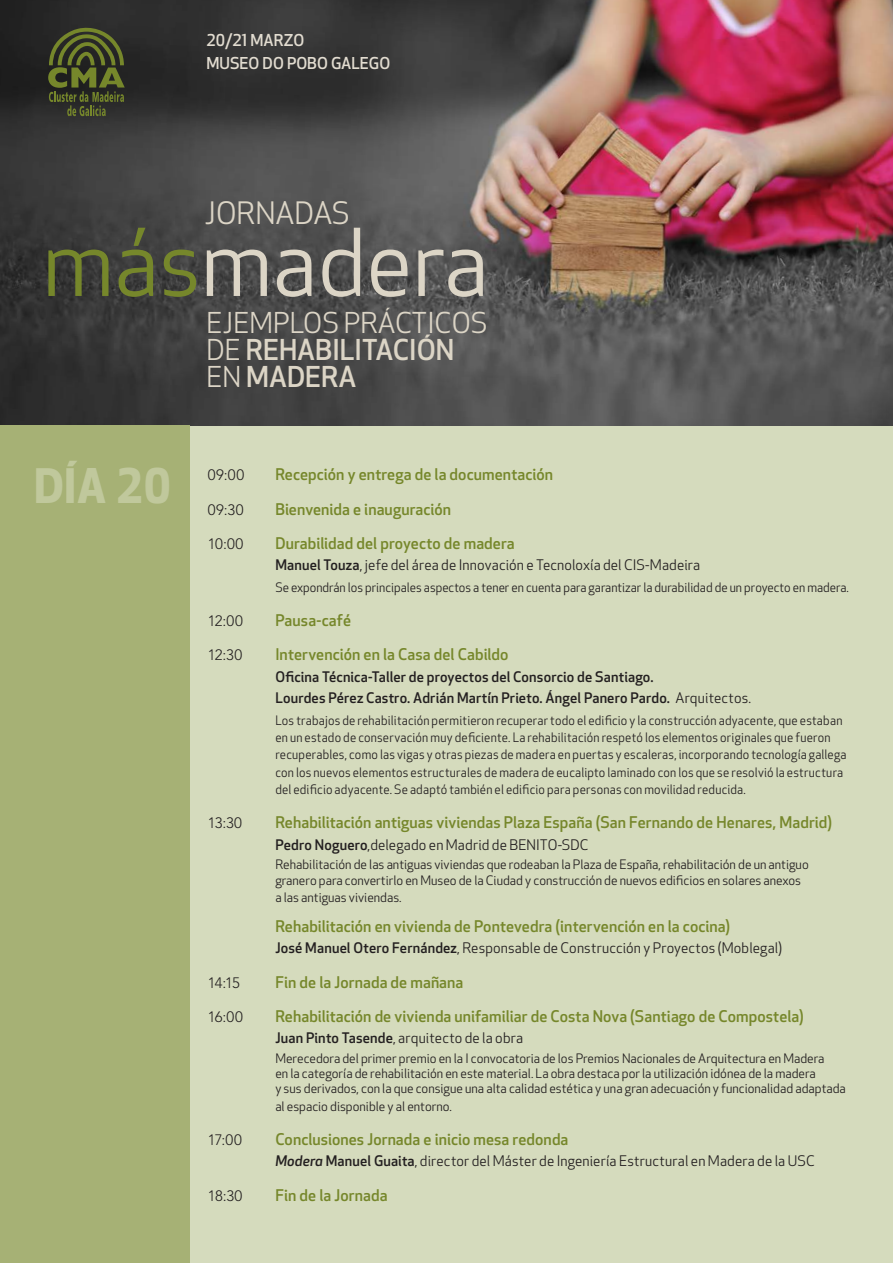
<style>
.page{position:relative;width:893px;height:1263px;background:#fff}
.page>*{position:absolute;margin:0;border:0;box-sizing:border-box;transform-origin:0 0}
.t1{font:91.05px "Apex New";color:#dcd5c6}
.t2{font:700 46.5px "Apex New";color:#c0c89c}
.t3{font:30.15px "Apex New";color:#dcd5c6}
.t4{font:28.05px/26.7px "Apex New";color:#dcd5c6}
.t5{font:500 16.05px/22px "Apex New";color:#e2dcd0}
.t6{font:500 15.75px "Apex New";letter-spacing:-.005em;color:#76872b}
.t7{font:300 15px "Avenir";letter-spacing:.03em;color:#231f20}
.t8{font:14.25px "Apex New";letter-spacing:.01em;color:#231f20}
.t9{font:500 14.25px/21.5px "Apex New";letter-spacing:.01em;color:#231f20}
.t10{font:12.75px/15.3px "Apex New";color:#231f20}
.t11{font:12.75px/17.2px "Apex New";letter-spacing:.02em;color:#231f20;scale:.96 1}
.s1{color:#76872b}
.s2{font-weight:500}
.s3{font-weight:400}
.s4{font-weight:500;font-style:italic}
</style>
<div class="page">
<div style="left:0;top:425px;width:893px;height:838px;background:#d5dbbd"></div>
<img style="left:0;top:0;width:893px;height:425px">
<svg style="left:48px;top:25px;width:77px;height:91px;background:#424827"></svg>
<div style="left:0;top:425px;width:190px;height:838px;background:#a6b175"></div>
<p class="t5" style="left:206px;top:29px;width:185px">20/21 marzo<br>Museo do pobo galego</p>
<h3 class="t3" style="left:205px;top:194px;width:147px">jornadas</h3>
<h1 class="t1" style="left:43px;top:205px;width:448px"><span class="s1">más</span>madera</h1>
<h3 class="t4" style="left:206px;top:310px;width:283px">ejemplos prácticos de <span class="s2">rehabilitación </span>en <span class="s2">madera</span></h3>
<h2 class="t2" style="left:34px;top:452px;width:139px">Día 20</h2>
<p class="t7" style="left:208px;top:466px;width:38px">09:00</p>
<p class="t6" style="left:275px;top:464px;width:279px">Recepción y entrega de la documentación</p>
<p class="t7" style="left:208px;top:501px;width:37px">09:30</p>
<p class="t6" style="left:275px;top:498px;width:177px">Bienvenida e inauguración</p>
<p class="t7" style="left:208px;top:535px;width:37px">10:00</p>
<p class="t6" style="left:275px;top:532px;width:241px">Durabilidad del proyecto de madera</p>
<p class="t8" style="left:275px;top:556px;width:426px"><span class="s2">Manuel Touza</span>, jefe del área de I nnovación e Tecnoloxía del CIS-Madeira</p>
<p class="t10" style="left:275px;top:579px;width:575px">Se expondrán los principales aspectos a tener en cuenta para garantizar la durabilidad de un proyecto en madera.</p>
<p class="t7" style="left:208px;top:612px;width:36px">12:00</p>
<p class="t6" style="left:275px;top:610px;width:77px">Pausa-café</p>
<p class="t7" style="left:208px;top:646px;width:36px">12:30</p>
<p class="t6" style="left:275px;top:644px;width:235px">Intervención en la Casa del Cabildo</p>
<p class="t9" style="left:275px;top:666px;width:477px">Oficina Técnica-Taller de proyectos del Consorcio de Santiago.<br>Lourdes Pérez Castro. Adrián Martín Prieto. Ángel Panero Pardo. <span class="s3">Arquitectos.</span></p>
<p class="t11" style="left:275px;top:712px;width:597px">Los trabajos de rehabilitación permitieron recuperar todo el edificio y la construcción adyacente, que estaban en un estado de conservación muy deficiente. La rehabilitación respetó los elementos originales que fueron recuperables, como las vigas y otras piezas de madera en puertas y escaleras, incorporando tecnología gallega con los nuevos elementos estructurales de madera de eucalipto laminado con los que se resolvió la estructura del edificio adyacente. Se adaptó también el edificio para personas con movilidad reducida.</p>
<p class="t7" style="left:208px;top:814px;width:36px">13:30</p>
<p class="t6" style="left:275px;top:812px;width:558px">Rehabilitación antiguas viviendas Plaza España (San Fernando de Henares, Madrid)</p>
<p class="t8" style="left:275px;top:835px;width:296px"><span class="s2">Pedro Noguero</span>,delegado en Madrid de Benito-SDC</p>
<p class="t10" style="left:275px;top:857px;width:535px">Rehabilitación de las antiguas viviendas que rodeaban la Plaza de España, rehabilitación de un antiguo granero para convertirlo en Museo de la Ciudad y construcción de nuevos edificios en solares anexos</p>
<p class="t10" style="left:275px;top:889px;width:128px">a las antiguas viviendas.</p>
<p class="t6" style="left:208px;top:915px;width:40px">R</p>
<p class="t6" style="left:285px;top:915px;width:447px">ehabilitación en vivienda de Pontevedra (intervención en la cocina)</p>
<p class="t8" style="left:275px;top:939px;width:508px"><span class="s2">José Manuel Otero Fernández</span>, Responsable de Construcción y Proyectos (Moblegal)</p>
<p class="t7" style="left:208px;top:973px;width:34px">14:15</p>
<p class="t6" style="left:275px;top:971px;width:190px">Fin de la Jornada de mañana</p>
<p class="t7" style="left:208px;top:1008px;width:37px">16:00</p>
<p class="t6" style="left:275px;top:1005px;width:530px">Rehabilitación de vivienda unifamiliar de Costa Nova (Santiago de Compostela)</p>
<p class="t8" style="left:275px;top:1029px;width:249px"><span class="s2">Juan Pinto Tasende</span>, arquitecto de la obra</p>
<p class="t10" style="left:275px;top:1050px;width:572px">Merecedora del primer premio en la I convocatoria de los Premios Nacionales de Arquitectura en Madera<br>en la categoría de rehabilitación en este material. La obra destaca por la utilización idónea de la madera<br>y sus derivados, con la que consigue una alta calidad estética y una gran adecuación y funcionalidad adaptada</p>
<p class="t10" style="left:275px;top:1098px;width:178px">al espacio disponible y al entorno.</p>
<p class="t7" style="left:208px;top:1131px;width:36px">17:00</p>
<p class="t6" style="left:275px;top:1129px;width:295px">Conclusiones Jornada e inicio mesa redonda</p>
<p class="t8" style="left:275px;top:1152px;width:531px"><span class="s4">Modera</span> <span class="s2">Manuel Guaita</span>, director del Máster de I ngeniería Estructural en Madera de la USC</p>
<p class="t7" style="left:208px;top:1187px;width:36px">18:30</p>
<p class="t6" style="left:275px;top:1184px;width:114px">Fin de la Jornada</p>
</div>
